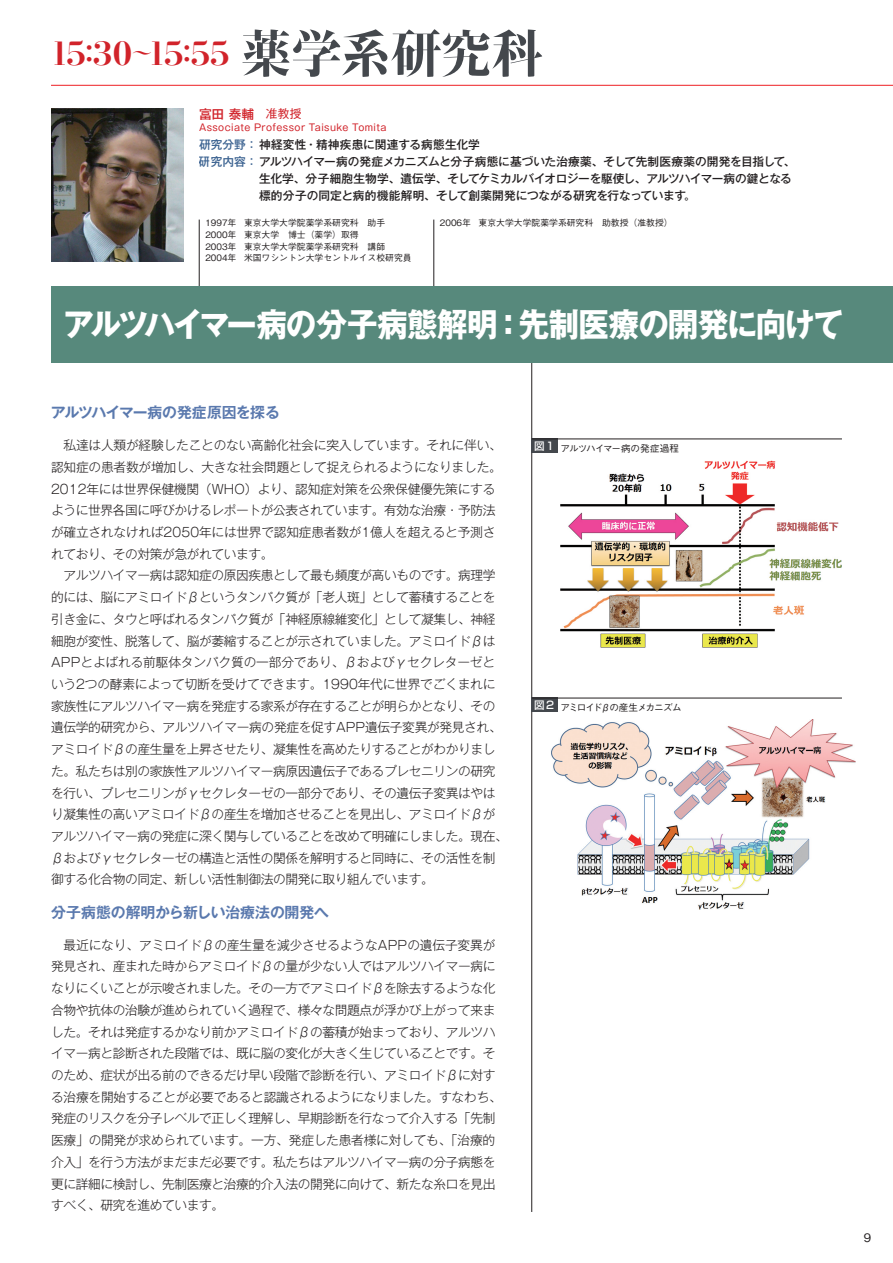
<style>
.page{position:relative;width:893px;height:1263px;background:#fff}
.page>*{position:absolute;margin:0;border:0;box-sizing:border-box;transform-origin:0 0}
.t1{font:700 33px "Gothic MB101 Pro";letter-spacing:-.03em;color:#fff;scale:.93 1}
.t2{font:800 31.95px "Kocho Std";letter-spacing:-.065em;color:#d1232a}
.t3{font:700 14.85px "Gothic MB101 Pro De";letter-spacing:-.015em;color:#5a79ae}
.t4{font:300 12.75px/21.8px "Gothic MB101 Pro";letter-spacing:-.035em;color:#231f20}
.t5{font:500 12.75px "Gothic MB101 Pro";color:#d1232a}
.t6{font:500 11.7px "Gothic MB101 Pro";letter-spacing:-.01em;color:#231f20}
.t7{font:500 11.7px "Gothic MB101 Pro";letter-spacing:-.035em;color:#231f20}
.t8{font:500 11.7px "Gothic MB101 Pro";letter-spacing:.01em;color:#231f20}
.t9{font:500 11.7px "Gothic BBB Pro";color:#231f20}
.t10{font:9.6px "Gothic MB101 Pro";letter-spacing:.04em;color:#d1232a}
.t11{font:500 9.6px "Gothic BBB Pro";letter-spacing:-.08em;color:#231f20}
.t12{font:500 9.6px "Gothic BBB Pro";letter-spacing:-.04em;color:#231f20}
.t13{font:500 8.85px/11.7px "Gothic BBB Pro";color:#231f20}
.s1{font-size:51px;color:#44484d}
.s2{font-weight:400;font-size:11.7px}
.s3{color:#3c6391}
</style>
<div class="page">
<hr style="left:199px;top:220px;width:1px;height:76px;background:#231f20">
<hr style="left:434px;top:220px;width:1px;height:76px;background:#231f20">
<hr style="left:531px;top:347px;width:1px;height:865px;background:#231f20">
<hr style="left:51px;top:85px;width:842px;height:1px;background:#ee1d23">
<img style="left:51px;top:108px;width:132px;height:154px">
<div style="left:51px;top:286px;width:842px;height:77px;background:#57897c"></div>
<div style="left:531px;top:439px;width:27px;height:14px;background:#44484d"></div>
<hr style="left:532px;top:439px;width:310px;height:1px;background:#231f20">
<div style="left:531px;top:698px;width:27px;height:14px;background:#44484d"></div>
<hr style="left:532px;top:698px;width:310px;height:1px;background:#231f20">
<img style="left:561px;top:460px;width:281px;height:187px">
<img style="left:551px;top:719px;width:305px;height:190px">
<h2 class="t2" style="left:50px;top:28px;width:495px">15:30<sup>～</sup>15:55 <span class="s1">薬学系研究科</span></h2>
<p class="t5" style="left:199px;top:103px;width:104px">富田 泰輔<span class="s2">　准教授</span></p>
<p class="t10" style="left:199px;top:119px;width:189px">Associate Professor Taisuke Tomita</p>
<p class="t8" style="left:199px;top:135px;width:282px"><span class="s3">研究分野：</span>神経変性・精神疾患に関連する病態生化学</p>
<p class="t6" style="left:199px;top:152px;width:598px"><span class="s3">研究内容：</span>アルツハイマー病の発症メカニズムと分子病態に基づいた治療薬、そして先制医療薬の開発を目指して、</p>
<p class="t7" style="left:259px;top:169px;width:534px">生化学、分子細胞生物学、遺伝学、そしてケミカルバイオロジーを駆使し、アルツハイマー病の鍵となる</p>
<p class="t6" style="left:259px;top:186px;width:438px">標的分子の同定と病的機能解明、そして創薬開発につながる研究を行なっています。</p>
<p class="t13" style="left:205px;top:216px;width:208px">1997年 東京大学大学院薬学系研究科　助手<br>2000年 東京大学　博士（薬学）取得<br>2003年 東京大学大学院薬学系研究科　講師<br>2004年 米国ワシントン大学セントルイス校研究員</p>
<p class="t13" style="left:440px;top:216px;width:234px">2006年 東京大学大学院薬学系研究科　助教授（准教授）</p>
<h1 class="t1" style="left:63px;top:297px;width:841px">アルツハイマー病の分子病態解明：先制医療の開発に向けて</h1>
<p class="t3" style="left:51px;top:400px;width:230px">アルツハイマー病の発症原因を探る</p>
<p class="t4" style="left:51px;top:433px;width:458px">　私達は人類が経験したことのない高齢化社会に突入しています。それに伴い、認知症の患者数が増加し、大きな社会問題として捉えられるようになりました。2012年には世界保健機関（WHO）より、認知症対策を公衆保健優先策にするように世界各国に呼びかけるレポートが公表されています。有効な治療・予防法が確立されなければ2050年には世界で認知症患者数が1億人を超えると予測されており、その対策が急がれています。<br>　アルツハイマー病は認知症の原因疾患として最も頻度が高いものです。病理学的には、脳にアミロイドβというタンパク質が「老人斑」として蓄積することを引き金に、タウと呼ばれるタンパク質が「神経原線維変化」として凝集し、神経細胞が変性、脱落して、脳が萎縮することが示されていました。アミロイドβはAPPとよばれる前駆体タンパク質の一部分であり、βおよびγセクレターゼという2つの酵素によって切断を受けてできます。1990年代に世界でごくまれに家族性にアルツハイマー病を発症する家系が存在することが明らかとなり、その遺伝学的研究から、アルツハイマー病の発症を促すAPP遺伝子変異が発見され、アミロイドβの産生量を上昇させたり、凝集性を高めたりすることがわかりました。私たちは別の家族性アルツハイマー病原因遺伝子であるプレセニリンの研究を行い、プレセニリンがγセクレターゼの一部分であり、その遺伝子変異はやはり凝集性の高いアミロイドβの産生を増加させることを見出し、アミロイドβがアルツハイマー病の発症に深く関与していることを改めて明確にしました。現在、βおよびγセクレターゼの構造と活性の関係を解明すると同時に、その活性を制御する化合物の同定、新しい活性制御法の開発に取り組んでいます。</p>
<p class="t3" style="left:51px;top:900px;width:279px">分子病態の解明から新しい治療法の開発へ</p>
<p class="t4" style="left:51px;top:932px;width:452px">　最近になり、アミロイドβの産生量を減少させるようなAPPの遺伝子変異が発見され、産まれた時からアミロイドβの量が少ない人ではアルツハイマー病になりにくいことが示唆されました。その一方でアミロイドβを除去するような化合物や抗体の治験が進められていく過程で、様々な問題点が浮かび上がって来ました。それは発症するかなり前かアミロイドβの蓄積が始まっており、アルツハイマー病と診断された段階では、既に脳の変化が大きく生じていることです。そのため、症状が出る前のできるだけ早い段階で診断を行い、アミロイドβに対する治療を開始することが必要であると認識されるようになりました。すなわち、発症のリスクを分子レベルで正しく理解し、早期診断を行なって介入する「先制医療」の開発が求められています。一方、発症した患者様に対しても、「治療的介入」を行う方法がまだまだ必要です。私たちはアルツハイマー病の分子病態を更に詳細に検討し、先制医療と治療的介入法の開発に向けて、新たな糸口を見出すべく、研究を進めています。</p>
<p class="t12" style="left:534px;top:440px;width:146px"><sup>図１</sup>アルツハイマー病の発症過程</p>
<p class="t11" style="left:534px;top:699px;width:149px"><sup>図２</sup>アミロイドβの産生メカニズム</p>
<p class="t9" style="left:864px;top:1228px;width:9px">9</p>
</div>
